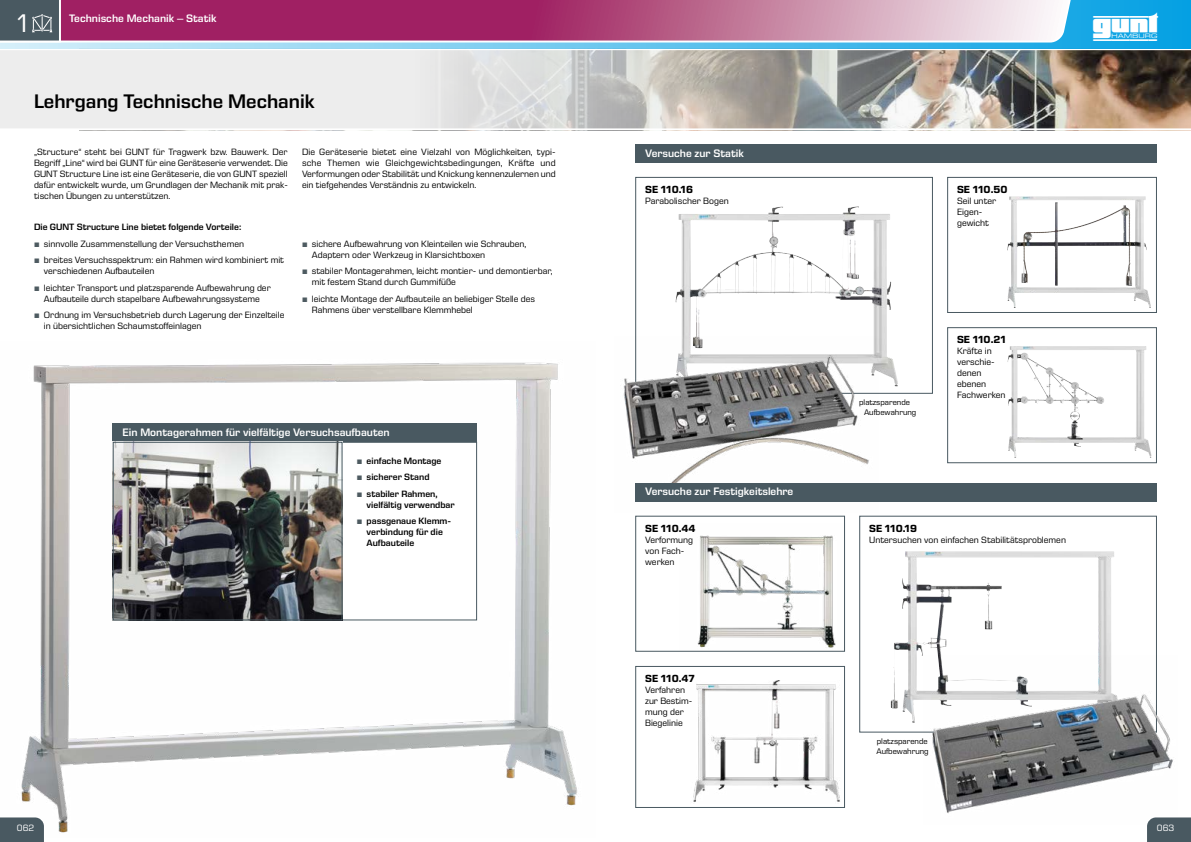
<style>
.page{position:relative;width:1191px;height:842px;background:#fff}
.page>*{position:absolute;margin:0;border:0;box-sizing:border-box;transform-origin:0 0}
.t1{font:700 39.8px "gunt 2 E Symbol";color:#fff}
.t2{font:26px "Eurostile Next LT Pro";color:#fff}
.t3{font:600 20px "Eurostile Next LT Pro";color:#000}
.t4{font:600 11px "Eurostile Next LT Pro";color:#fff}
.t5{font:700 10.5px "Eurostile Next LT Pro";color:#000}
.t6{font:9.3px/11px "Eurostile Next LT Pro";color:#000}
.t7{font:600 9.3px/11px "Eurostile Next LT Pro";color:#000}
.t8{font:9.3px "Eurostile Next LT Pro";letter-spacing:-.005em;color:#fff}
.t9{font:8.3px/9.5px "Eurostile Next LT Pro";color:#000}
.s1{color:#4e5b61}
</style>
<div class="page">
<img style="left:0;top:48px;width:1191px;height:81px">
<div style="left:0;top:0;width:1191px;height:48px;background:linear-gradient(to right,#d7effa,#04a0e3)"></div>
<svg style="left:0;top:0;width:1075px;height:44px"></svg>
<svg style="left:0;top:0;width:61px;height:43px"></svg>
<img style="left:891px;top:551px;width:24px;height:172px">
<div style="left:859px;top:516px;width:298px;height:217px;border:1px solid #495961"></div>
<img style="left:21px;top:362px;width:556px;height:471px">
<div style="left:113px;top:424px;width:364px;height:18px;background:#495961"></div>
<div style="left:635px;top:144px;width:522px;height:19px;background:#495961"></div>
<img style="left:1007px;top:196px;width:144px;height:112px">
<div style="left:947px;top:177px;width:210px;height:136px;border:1px solid #495961"></div>
<img style="left:697px;top:535px;width:139px;height:113px">
<div style="left:635px;top:516px;width:210px;height:136px;border:1px solid #495961"></div>
<img style="left:1007px;top:346px;width:144px;height:112px">
<div style="left:947px;top:327px;width:210px;height:136px;border:1px solid #495961"></div>
<img style="left:693px;top:681px;width:147px;height:121px">
<div style="left:635px;top:666px;width:210px;height:142px;border:1px solid #495961"></div>
<img style="left:675px;top:206px;width:223px;height:180px">
<div style="left:635px;top:177px;width:298px;height:217px;border:1px solid #495961"></div>
<div style="left:316px;top:442px;width:161px;height:178px;background:#fff;border:1px solid #495961"></div>
<img style="left:923px;top:656px;width:250px;height:157px">
<img style="left:623px;top:336px;width:255px;height:166px">
<div style="left:635px;top:483px;width:522px;height:18px;background:#495961"></div>
<img style="left:115px;top:444px;width:225px;height:174px">
<div style="left:113px;top:442px;width:229px;height:178px;border:1px solid #495961"></div>
<svg style="left:1147px;top:817px;width:44px;height:25px"></svg>
<svg style="left:0;top:814px;width:47px;height:28px"></svg>
<svg style="left:1093px;top:16px;width:18px;height:25px"></svg>
<h2 class="t2" style="left:18px;top:9px;width:12px">1</h2>
<p class="t4" style="left:69px;top:12px;width:149px">Technische Mechanik – Statik</p>
<h3 class="t3" style="left:34px;top:90px;width:282px">Lehrgang Technische Mechanik</h3>
<p class="t6" style="left:34px;top:147px;width:255px;text-align:justify">„Structure“ steht bei GUNT für Tragwerk bzw. Bauwerk. Der Begriff „Line“ wird bei GUNT für eine Geräteserie verwendet. Die GUNT Structure Line ist eine Geräteserie, die von GUNT speziell dafür entwickelt wurde, um Grundlagen der Mechanik mit prak&shy;tischen Übungen zu unterstützen.</p>
<p class="t6" style="left:302px;top:147px;width:255px;text-align:justify">Die Geräteserie bietet eine Vielzahl von Möglichkeiten, typi&shy;sche Themen wie Gleichgewichtsbedingungen, Kräfte und Verformungen oder Stabilität und Knickung kennenzulernen und ein tiefgehendes Verständnis zu entwickeln.</p>
<p class="t7" style="left:34px;top:222px;width:209px">Die GUNT Structure Line bietet folgende Vorteile:</p>
<p class="t6" style="left:34px;top:238px;width:212px"><span class="s1">•</span> sinnvolle Zusammenstellung der Versuchsthemen</p>
<p class="t6" style="left:44px;top:255px;width:242px;text-indent:-10px"><span class="s1">•</span> breites Versuchsspektrum: ein Rahmen wird kombiniert mit verschiedenen Aufbauteilen</p>
<p class="t6" style="left:34px;top:282px;width:238px;text-align:center"><span class="s1">•</span> leichter Transport und platzsparende Aufbewahrung der<br>Aufbauteile durch stapelbare Aufbewahrungssysteme</p>
<p class="t6" style="left:44px;top:310px;width:242px;text-indent:-10px"><span class="s1">•</span> Ordnung im Versuchsbetrieb durch Lagerung der Einzelteile in übersichtlichen Schaumstoffeinlagen</p>
<p class="t6" style="left:312px;top:238px;width:216px;text-indent:-10px"><span class="s1">•</span> sichere Aufbewahrung von Kleinteilen wie Schrauben,<br>Adaptern oder Werkzeug in Klarsichtboxen</p>
<p class="t6" style="left:312px;top:266px;width:242px;text-indent:-10px"><span class="s1">•</span> stabiler Montagerahmen, leicht montier- und demontierbar, mit festem Stand durch Gummifüße</p>
<p class="t6" style="left:312px;top:293px;width:225px;text-indent:-10px"><span class="s1">•</span> leichte Montage der Aufbauteile an beliebiger Stelle des<br>Rahmens über verstellbare Klemmhebel</p>
<p class="t4" style="left:123px;top:426px;width:268px">Ein Montagerahmen für vielfältige Versuchsaufbauten</p>
<p class="t7" style="left:357px;top:455px;width:86px"><span class="s1">•</span> einfache Montage</p>
<p class="t7" style="left:357px;top:471px;width:74px"><span class="s1">•</span> sicherer Stand</p>
<p class="t7" style="left:367px;top:488px;width:90px;text-indent:-10px"><span class="s1">•</span> stabiler Rahmen, vielfältig verwendbar</p>
<p class="t7" style="left:367px;top:515px;width:86px;text-indent:-10px"><span class="s1">•</span> passgenaue Klemm&shy;verbindung für die<br>Aufbauteile</p>
<p class="t4" style="left:645px;top:147px;width:100px">Versuche zur Statik</p>
<p class="t5" style="left:645px;top:184px;width:49px">SE 110.16</p>
<p class="t6" style="left:645px;top:196px;width:85px">Parabolischer Bogen</p>
<p class="t4" style="left:645px;top:485px;width:150px">Versuche zur Festigkeitslehre</p>
<p class="t5" style="left:645px;top:522px;width:52px">SE 110.44</p>
<p class="t6" style="left:645px;top:534px;width:50px">Verformung von Fach&shy;werken</p>
<p class="t5" style="left:645px;top:673px;width:51px">SE 110.47</p>
<p class="t6" style="left:645px;top:684px;width:49px">Verfahren zur Bestim&shy;mung der<br>Biegelinie</p>
<h1 class="t1" style="left:1111px;top:7px;width:51px">◆■▼</h1>
<p class="t5" style="left:957px;top:184px;width:52px">SE 110.50</p>
<p class="t6" style="left:957px;top:196px;width:41px">Seil unter<br>Eigen&shy;gewicht</p>
<p class="t9" style="left:864px;top:398px;width:54px;text-indent:-5px">platzsparende<br>Aufbewahrung</p>
<p class="t5" style="left:957px;top:334px;width:50px">SE 110.21</p>
<p class="t6" style="left:957px;top:346px;width:50px">Kräfte in verschie&shy;denen ebenen<br>Fachwerken</p>
<p class="t5" style="left:869px;top:522px;width:49px">SE 110.19</p>
<p class="t6" style="left:869px;top:534px;width:198px">Untersuchen von einfachen Stabilitätsproblemen</p>
<p class="t9" style="left:876px;top:737px;width:54px">platzsparende<br>Aufbewahrung</p>
<p class="t8" style="left:17px;top:823px;width:19px">062</p>
<p class="t8" style="left:1157px;top:823px;width:19px">063</p>
</div>
